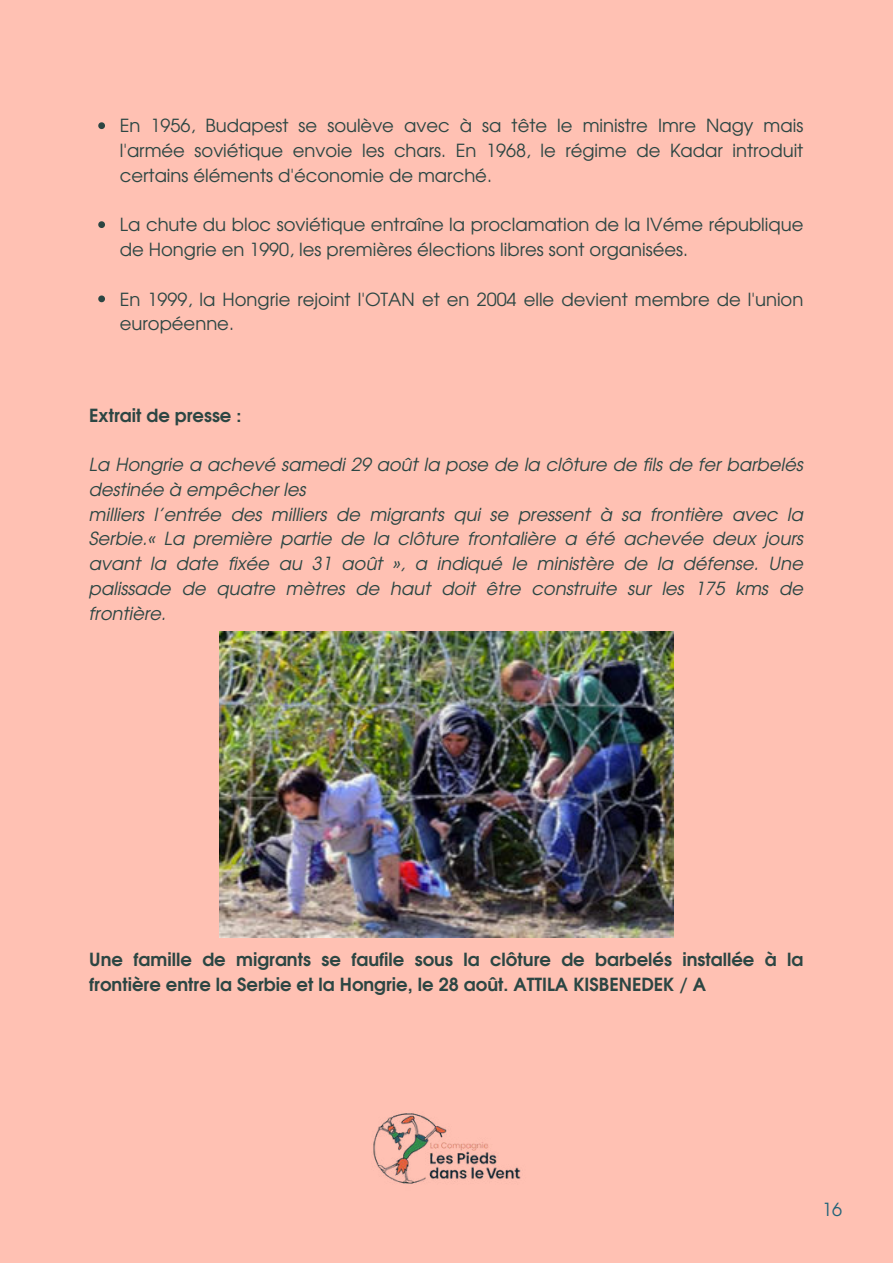
<style>
.page{position:relative;width:893px;height:1264px;background:#fff}
.page>*{position:absolute;margin:0;border:0;box-sizing:border-box;transform-origin:0 0}
.t1{font:18px/24.8px "Te X Gyre Adventor";color:#2c4643}
.t2{font:italic 18px/24.8px "Te X Gyre Adventor";color:#2c4643}
.t3{font:700 18px/24.8px "Te X Gyre Adventor";color:#2c4643}
.t4{font:18px "Te X Gyre Adventor";color:#216378}
</style>
<div class="page">
<div style="left:0;top:0;width:892px;height:1262px;background:#ffc1b3"></div>
<img style="left:219px;top:631px;width:454px;height:306px">
<svg style="left:98px;top:122px;width:7px;height:7px"></svg>
<svg style="left:98px;top:221px;width:7px;height:7px"></svg>
<svg style="left:98px;top:295px;width:7px;height:7px"></svg>
<img style="left:373px;top:1113px;width:148px;height:71px">
<p class="t1" style="left:120px;top:112px;width:685px;text-align:justify">En 1956, Budapest se soulève avec à sa tête le ministre Imre Nagy mais l'armée soviétique envoie les chars. En 1968, le régime de Kadar introduit certains éléments d'économie de marché.</p>
<p class="t1" style="left:120px;top:211px;width:685px">La chute du bloc soviétique entraîne la proclamation de la IVéme république de Hongrie en 1990, les premières élections libres sont organisées.</p>
<p class="t1" style="left:120px;top:285px;width:685px">En 1999, la Hongrie rejoint l'OTAN et en 2004 elle devient membre de l'union européenne.</p>
<p class="t3" style="left:89px;top:401px;width:154px">Extrait de presse :</p>
<p class="t2" style="left:89px;top:451px;width:715px">La Hongrie a achevé samedi 29 août la pose de la clôture de fils de fer barbelés destinée à empêcher les<br>milliers l’entrée des milliers de migrants qui se pressent à sa frontière avec la Serbie.« La première partie de la clôture frontalière a été achevée deux jours avant la date fixée au 31 août », a indiqué le ministère de la défense. Une palissade de quatre mètres de haut doit être construite sur les 175 kms de frontière.</p>
<p class="t3" style="left:89px;top:945px;width:715px">Une famille de migrants se faufile sous la clôture de barbelés installée à la frontière entre la Serbie et la Hongrie, le 28 août. ATTILA KISBENEDEK / A</p>
<p class="t4" style="left:822px;top:1195px;width:21px">16</p>
</div>
